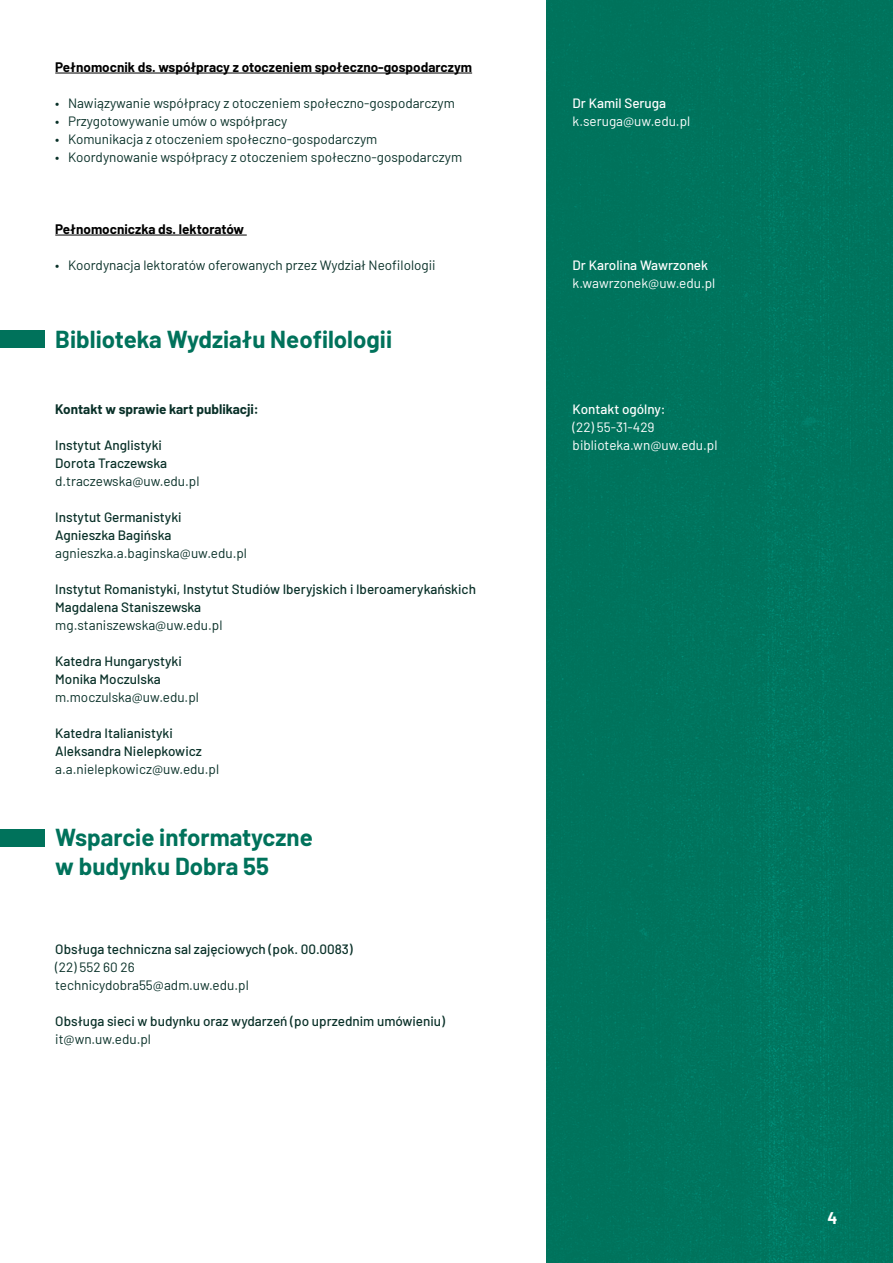
<style>
.page{position:relative;width:893px;height:1263px;background:#fff}
.page>*{position:absolute;margin:0;border:0;box-sizing:border-box;transform-origin:0 0}
.t1{font:700 24px/28.8px "Barlow";color:#00725b}
.t2{font:700 16.5px "Barlow";color:#fff}
.t3{font:700 15px "Barlow";color:#fff}
.t4{font:13.5px/18px "Barlow";color:#093028}
.t5{font:500 13.5px/18px "Barlow";color:#093028}
.t6{font:700 13.5px "Barlow";color:#000}
.t7{font:13.5px/18px "Barlow";color:#fff}
.t8{font:500 13.5px "Barlow";color:#fff}
.t9{font:700 13.5px "Barlow";color:#093028}
</style>
<div class="page">
<div style="left:546px;top:0;width:347px;height:1263px;background:#00745d"></div>
<hr style="left:55px;top:73px;width:417px;height:1px;background:#000">
<hr style="left:55px;top:235px;width:192px;height:1px;background:#000">
<div style="left:0;top:331px;width:44px;height:17px;background:#00725b"></div>
<div style="left:0;top:829px;width:44px;height:17px;background:#00725b"></div>
<p class="t6" style="left:55px;top:57px;width:418px">Pełnomocnik ds. współpracy z otoczeniem społeczno-gospodarczym</p>
<p class="t4" style="left:55px;top:93px;width:401px">• Nawiązywanie współpracy z otoczeniem społeczno-gospodarczym</p>
<p class="t4" style="left:55px;top:111px;width:234px">• Przygotowywanie umów o współpracy</p>
<p class="t4" style="left:55px;top:129px;width:324px">• Komunikacja z otoczeniem społeczno-gospodarczym</p>
<p class="t4" style="left:55px;top:147px;width:408px">• Koordynowanie współpracy z otoczeniem społeczno-gospodarczym</p>
<p class="t6" style="left:55px;top:219px;width:190px">Pełnomocniczka ds. lektoratów</p>
<p class="t4" style="left:55px;top:255px;width:382px">• Koordynacja lektoratów oferowanych przez Wydział Neofilologii</p>
<h1 class="t1" style="left:55px;top:323px;width:338px">Biblioteka Wydziału Neofilologii</h1>
<p class="t9" style="left:55px;top:399px;width:205px">Kontakt w sprawie kart publikacji:</p>
<p class="t5" style="left:55px;top:435px;width:113px">Instytut Anglistyki<br>Dorota Traczewska</p>
<p class="t4" style="left:55px;top:471px;width:146px">d.traczewska@uw.edu.pl</p>
<p class="t5" style="left:55px;top:507px;width:128px">Instytut Germanistyki<br>Agnieszka Bagińska</p>
<p class="t4" style="left:55px;top:543px;width:193px">agnieszka.a.baginska@uw.edu.pl</p>
<p class="t5" style="left:55px;top:579px;width:422px">Instytut Romanistyki, Instytut Studiów Iberyjskich i Iberoamerykańskich<br>Magdalena Staniszewska</p>
<p class="t4" style="left:55px;top:615px;width:169px">mg.staniszewska@uw.edu.pl</p>
<p class="t5" style="left:55px;top:651px;width:128px">Katedra Hungarystyki<br>Monika Moczulska</p>
<p class="t4" style="left:55px;top:687px;width:145px">m.moczulska@uw.edu.pl</p>
<p class="t5" style="left:55px;top:723px;width:148px">Katedra Italianistyki<br>Aleksandra Nielepkowicz</p>
<p class="t4" style="left:55px;top:759px;width:165px">a.a.nielepkowicz@uw.edu.pl</p>
<h1 class="t1" style="left:55px;top:821px;width:259px">Wsparcie informatyczne w budynku Dobra 55</h1>
<p class="t5" style="left:55px;top:939px;width:299px">Obsługa techniczna sal zajęciowych (pok. 00.0083)</p>
<p class="t4" style="left:55px;top:957px;width:195px">(22) 552 60 26 technicydobra55@adm.uw.edu.pl</p>
<p class="t5" style="left:55px;top:1011px;width:391px">Obsługa sieci w budynku oraz wydarzeń (po uprzednim umówieniu)</p>
<p class="t4" style="left:55px;top:1029px;width:97px">it@wn.uw.edu.pl</p>
<p class="t8" style="left:573px;top:93px;width:95px">Dr Kamil Seruga</p>
<p class="t7" style="left:573px;top:111px;width:119px">k.seruga@uw.edu.pl</p>
<p class="t8" style="left:573px;top:255px;width:137px">Dr Karolina Wawrzonek</p>
<p class="t7" style="left:573px;top:273px;width:144px">k.wawrzonek@uw.edu.pl</p>
<p class="t8" style="left:573px;top:399px;width:94px">Kontakt ogólny:</p>
<p class="t7" style="left:573px;top:417px;width:146px">(22) 55-31-429 biblioteka.wn@uw.edu.pl</p>
<p class="t2" style="left:827px;top:1206px;width:11px">4</p>
<p class="t3" style="left:824px;top:1208px;width:10px">8</p>
</div>
